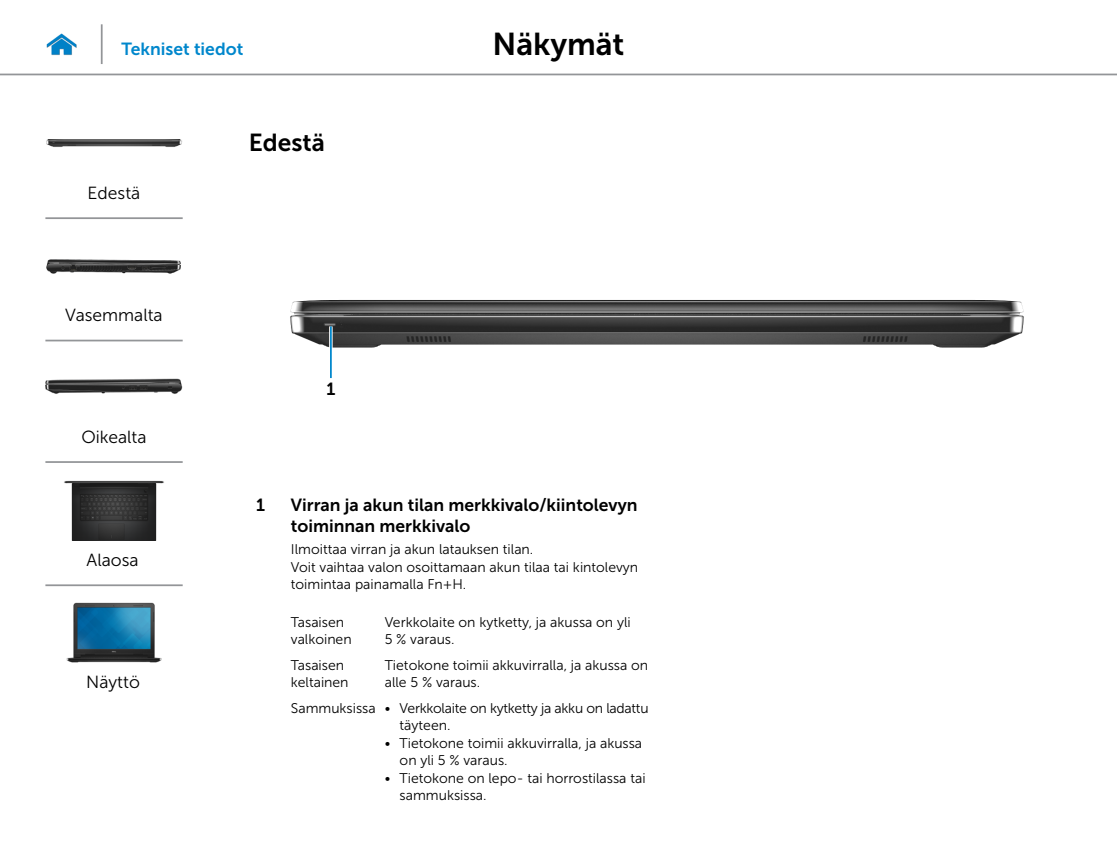
<style>
.page{position:relative;width:1117px;height:844px;background:#fff}
.page>*{position:absolute;margin:0;border:0;box-sizing:border-box;transform-origin:0 0}
.t1{font:31.5px "Museo Sans For Dell 700";color:#000}
.Head2{font:24.5px "Museo Sans For Dell 700";color:#000}
.Callout_Head{font:17.5px/21px "Museo Sans For Dell 700";color:#000}
.t2{font:17.5px "Museo Sans For Dell 300";color:#000}
.Hyperlink{font:17.5px "Museo Sans For Dell 700";color:#0087cc}
.Callout-L{font:17.5px "Museo Sans For Dell 700";color:#000}
.Callout_description{font:14px/17.5px "Museo Sans For Dell 300";color:#000}
.Callout_description-2{font:14px/17.5px "Museo Sans For Dell 300";letter-spacing:-.02em;color:#000}
</style>
<div class="page">
<hr style="left:0;top:74px;width:1116px;height:1px;background:#939598">
<img style="left:46px;top:33px;width:31px;height:23px">
<img style="left:290px;top:300px;width:734px;height:48px">
<hr style="left:329px;top:326px;width:3px;height:52px;background:#fff">
<hr style="left:330px;top:326px;width:2px;height:52px;background:#0087cc">
<hr style="left:101px;top:24px;width:2px;height:40px;background:#939598">
<img style="left:46px;top:139px;width:136px;height:8px">
<img style="left:46px;top:259px;width:135px;height:15px">
<img style="left:45px;top:378px;width:137px;height:16px">
<img style="left:64px;top:480px;width:100px;height:60px">
<img style="left:66px;top:602px;width:95px;height:60px">
<hr style="left:45px;top:217px;width:138px;height:2px;background:#939598">
<hr style="left:45px;top:339px;width:138px;height:2px;background:#939598">
<hr style="left:45px;top:461px;width:138px;height:2px;background:#939598">
<hr style="left:45px;top:584px;width:138px;height:2px;background:#939598">
<p class="Hyperlink" style="left:122px;top:39px;width:123px">Tekniset tiedot</p>
<h1 class="t1" style="left:492px;top:26px;width:133px">Näkymät</h1>
<p class="t2" style="left:88px;top:183px;width:54px">Edestä</p>
<p class="t2" style="left:65px;top:305px;width:99px">Vasemmalta</p>
<p class="t2" style="left:81px;top:428px;width:67px">Oikealta</p>
<p class="t2" style="left:87px;top:550px;width:53px">Alaosa</p>
<p class="t2" style="left:86px;top:672px;width:55px">Näyttö</p>
<p class="Head2" style="left:249px;top:128px;width:78px">Edestä</p>
<p class="Callout-L" style="left:326px;top:379px;width:10px">1</p>
<p class="Callout_Head" style="left:256px;top:494px;width:10px">1</p>
<p class="Callout_Head" style="left:291px;top:494px;width:348px">Virran ja akun tilan merkkivalo/kiintolevyn toiminnan merkkivalo</p>
<p class="Callout_description" style="left:291px;top:540px;width:349px">Ilmoittaa virran ja akun latauksen tilan.<br>Voit vaihtaa valon osoittamaan akun tilaa tai kintolevyn toimintaa painamalla Fn+H.</p>
<p class="Callout_description" style="left:291px;top:613px;width:62px">Tasaisen valkoinen</p>
<p class="Callout_description" style="left:384px;top:613px;width:247px">Verkkolaite on kytketty, ja akussa on yli<br>5 % varaus.</p>
<p class="Callout_description" style="left:291px;top:656px;width:59px">Tasaisen keltainen</p>
<p class="Callout_description" style="left:384px;top:656px;width:265px">Tietokone toimii akkuvirralla, ja akussa on alle 5 % varaus.</p>
<p class="Callout_description" style="left:291px;top:699px;width:86px">Sammuksissa</p>
<p class="Callout_description-2" style="left:399px;top:699px;width:250px;text-indent:-15px">• Verkkolaite on kytketty ja akku on ladattu täyteen.</p>
<p class="Callout_description" style="left:399px;top:734px;width:244px;text-indent:-15px">• Tietokone toimii akkuvirralla, ja akussa on yli 5 % varaus.</p>
<p class="Callout_description" style="left:399px;top:769px;width:247px;text-indent:-15px">• Tietokone on lepo- tai horrostilassa tai sammuksissa.</p>
</div>
